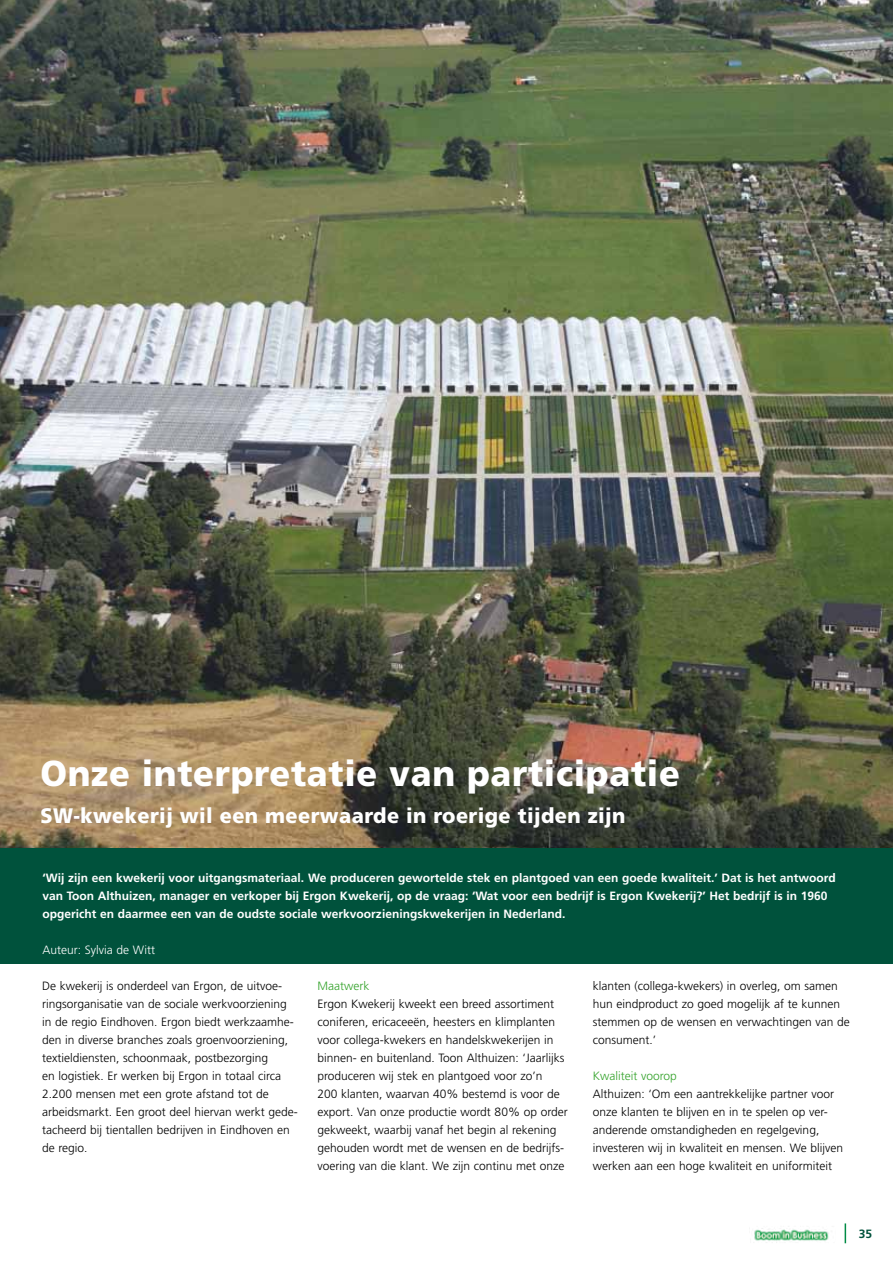
<style>
.page{position:relative;width:893px;height:1263px;background:#fff}
.page>*{position:absolute;margin:0;border:0;box-sizing:border-box;transform-origin:0 0}
.t1{font:900 36px "Frutiger";letter-spacing:.02em;color:#fff;scale:.95 1}
.t2{font:900 21px "Frutiger";letter-spacing:.02em;color:#fff;scale:.95 1}
.t3{font:300 12px/18px "Frutiger";color:#000}
.t4{font:700 12px/18px "Frutiger";color:#fff}
.t5{font:300 12px "Frutiger";color:#35a32c}
.t6{font:300 12px "Frutiger";color:#fff}
.t7{font:700 12px "Frutiger";color:#00523c}
</style>
<div class="page">
<svg style="left:845px;top:1223px;width:1px;height:20px"></svg>
<img style="left:754px;top:1228px;width:75px;height:15px">
<img style="left:0;top:0;width:893px;height:848px">
<div style="left:0;top:848px;width:893px;height:116px;background:#00523c"></div>
<h1 class="t1" style="left:40px;top:752px;width:675px">Onze interpretatie van participatie</h1>
<h2 class="t2" style="left:40px;top:803px;width:617px">SW-kwekerij wil een meerwaarde in roerige tijden zijn</h2>
<p class="t4" style="left:43px;top:869px;width:795px">‘Wij zijn een kwekerij voor uitgangsmateriaal. We produceren gewortelde stek en plantgoed van een goede kwaliteit.’ Dat is het antwoord van Toon Althuizen, manager en verkoper bij Ergon Kwekerij, op de vraag: ‘Wat voor een bedrijf is Ergon Kwekerij?’ Het bedrijf is in 1960 opgericht en daarmee een van de oudste sociale werkvoorzieningskwekerijen in Nederland.</p>
<p class="t6" style="left:43px;top:943px;width:114px">Auteur: Sylvia de Witt</p>
<p class="t3" style="left:42px;top:977px;width:257px">De kwekerij is onderdeel van Ergon, de uitvoe&shy;ringsorganisatie van de sociale werkvoorziening in de regio Eindhoven. Ergon biedt werkzaamhe&shy;den in diverse branches zoals groenvoorziening, textieldiensten, schoonmaak, postbezorging<br>en logistiek. Er werken bij Ergon in totaal circa 2.200 mensen met een grote afstand tot de arbeidsmarkt. Een groot deel hiervan werkt gede&shy;tacheerd bij tientallen bedrijven in Eindhoven en de regio.</p>
<p class="t5" style="left:317px;top:979px;width:53px">Maatwerk</p>
<p class="t3" style="left:317px;top:995px;width:252px">Ergon Kwekerij kweekt een breed assortiment coniferen, ericaceeën, heesters en klimplanten voor collega-kwekers en handelskwekerijen in binnen- en buitenland. Toon Althuizen: ‘Jaarlijks produceren wij stek en plantgoed voor zo’n<br>200 klanten, waarvan 40% bestemd is voor de export. Van onze productie wordt 80% op order gekweekt, waarbij vanaf het begin al rekening gehouden wordt met de wensen en de bedrijfs&shy;voering van die klant. We zijn continu met onze</p>
<p class="t3" style="left:593px;top:977px;width:259px">klanten (collega-kwekers) in overleg, om samen hun eindproduct zo goed mogelijk af te kunnen stemmen op de wensen en verwachtingen van de consument.’</p>
<p class="t5" style="left:593px;top:1069px;width:86px">Kwaliteit voorop</p>
<p class="t3" style="left:593px;top:1085px;width:252px">Althuizen: ‘Om een aantrekkelijke partner voor onze klanten te blijven en in te spelen op ver&shy;anderende omstandigheden en regelgeving, investeren wij in kwaliteit en mensen. We blijven werken aan een hoge kwaliteit en uniformiteit</p>
<p class="t7" style="left:859px;top:1227px;width:15px">35</p>
</div>
